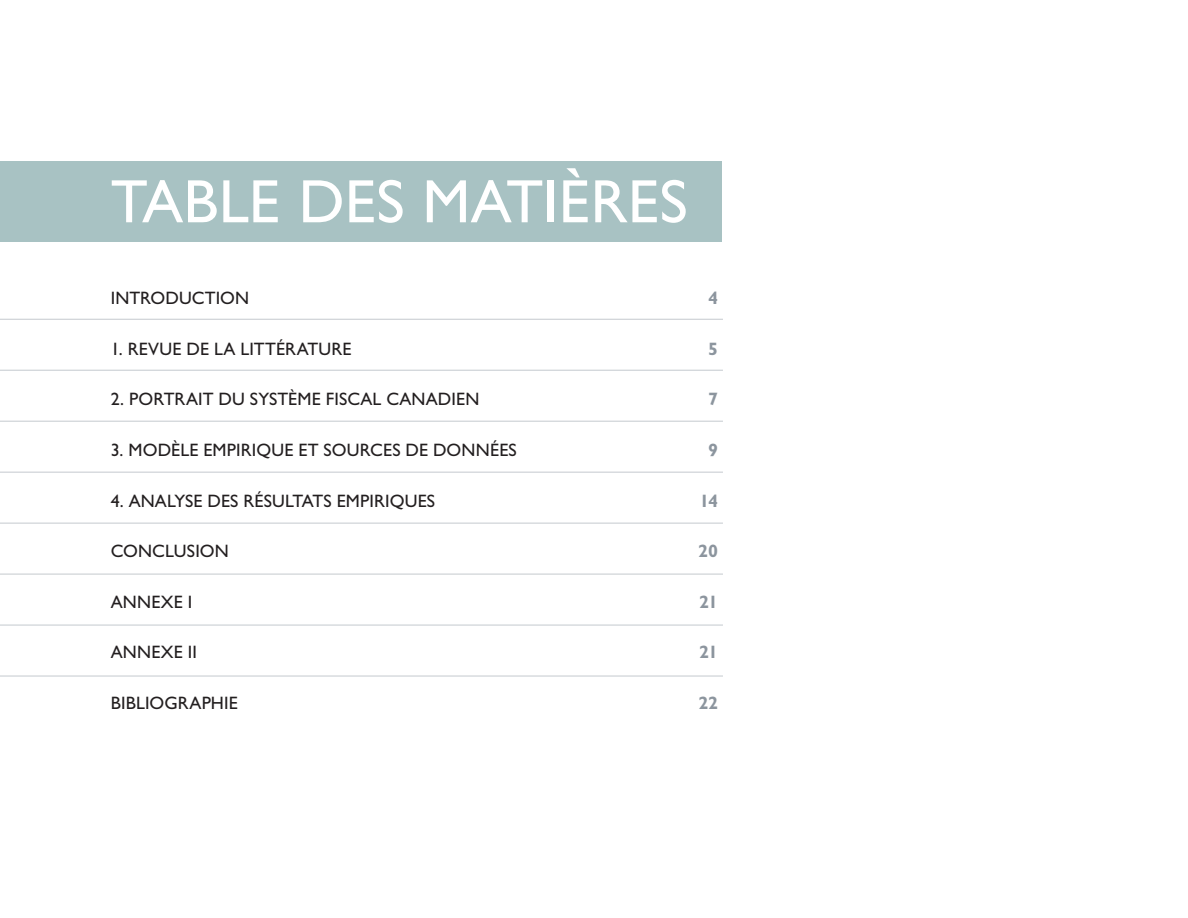
<style>
.page{position:relative;width:1188px;height:918px;background:#fff}
.page>*{position:absolute;margin:0;border:0;box-sizing:border-box;transform-origin:0 0}
.S_E_C_T_I_O_N{font:500 61.5px "Gill Sans MT Pro";color:#fff}
.Texte_régulier{font:18px "Gill Sans Std";letter-spacing:.01em;color:#231f20}
.Texte_régulier-2{font:700 18px "Gill Sans Std";letter-spacing:-.05em;color:#8c959e}
</style>
<div class="page">
<hr style="left:0;top:319px;width:723px;height:1px;background:#c4c9ce">
<hr style="left:0;top:370px;width:723px;height:1px;background:#c4c9ce">
<hr style="left:0;top:421px;width:723px;height:1px;background:#c4c9ce">
<hr style="left:0;top:472px;width:723px;height:1px;background:#c4c9ce">
<hr style="left:0;top:523px;width:723px;height:1px;background:#c4c9ce">
<hr style="left:0;top:574px;width:723px;height:1px;background:#c4c9ce">
<hr style="left:0;top:625px;width:723px;height:1px;background:#c4c9ce">
<hr style="left:0;top:676px;width:723px;height:1px;background:#c4c9ce">
<div style="left:0;top:162px;width:721px;height:80px;background:#a8c2c3"></div>
<p class="S_E_C_T_I_O_N" style="left:111px;top:165px;width:578px">TABLE DES MATIÈRES</p>
<p class="Texte_régulier" style="left:111px;top:288px;width:140px">INTRODUCTION</p>
<p class="Texte_régulier-2" style="left:708px;top:288px;width:11px">4</p>
<p class="Texte_régulier" style="left:111px;top:338px;width:242px">1. REVUE DE LA LITTÉRATURE</p>
<p class="Texte_régulier-2" style="left:708px;top:338px;width:11px">5</p>
<p class="Texte_régulier" style="left:111px;top:389px;width:370px">2. PORTRAIT DU SYSTÈME FISCAL CANADIEN</p>
<p class="Texte_régulier-2" style="left:708px;top:389px;width:11px">7</p>
<p class="Texte_régulier" style="left:111px;top:440px;width:408px">3. MODÈLE EMPIRIQUE ET SOURCES DE DONNÉES</p>
<p class="Texte_régulier-2" style="left:708px;top:439px;width:11px">9</p>
<p class="Texte_régulier" style="left:111px;top:490px;width:326px">4. ANALYSE DES RÉSULTATS EMPIRIQUES</p>
<p class="Texte_régulier-2" style="left:700px;top:490px;width:20px">14</p>
<p class="Texte_régulier" style="left:111px;top:541px;width:120px">CONCLUSION</p>
<p class="Texte_régulier-2" style="left:698px;top:540px;width:21px">20</p>
<p class="Texte_régulier" style="left:111px;top:591px;width:83px">ANNEXE I</p>
<p class="Texte_régulier-2" style="left:699px;top:591px;width:20px">21</p>
<p class="Texte_régulier" style="left:111px;top:642px;width:88px">ANNEXE II</p>
<p class="Texte_régulier-2" style="left:699px;top:642px;width:20px">21</p>
<p class="Texte_régulier" style="left:111px;top:692px;width:129px">BIBLIOGRAPHIE</p>
<p class="Texte_régulier-2" style="left:698px;top:692px;width:21px">22</p>
</div>
